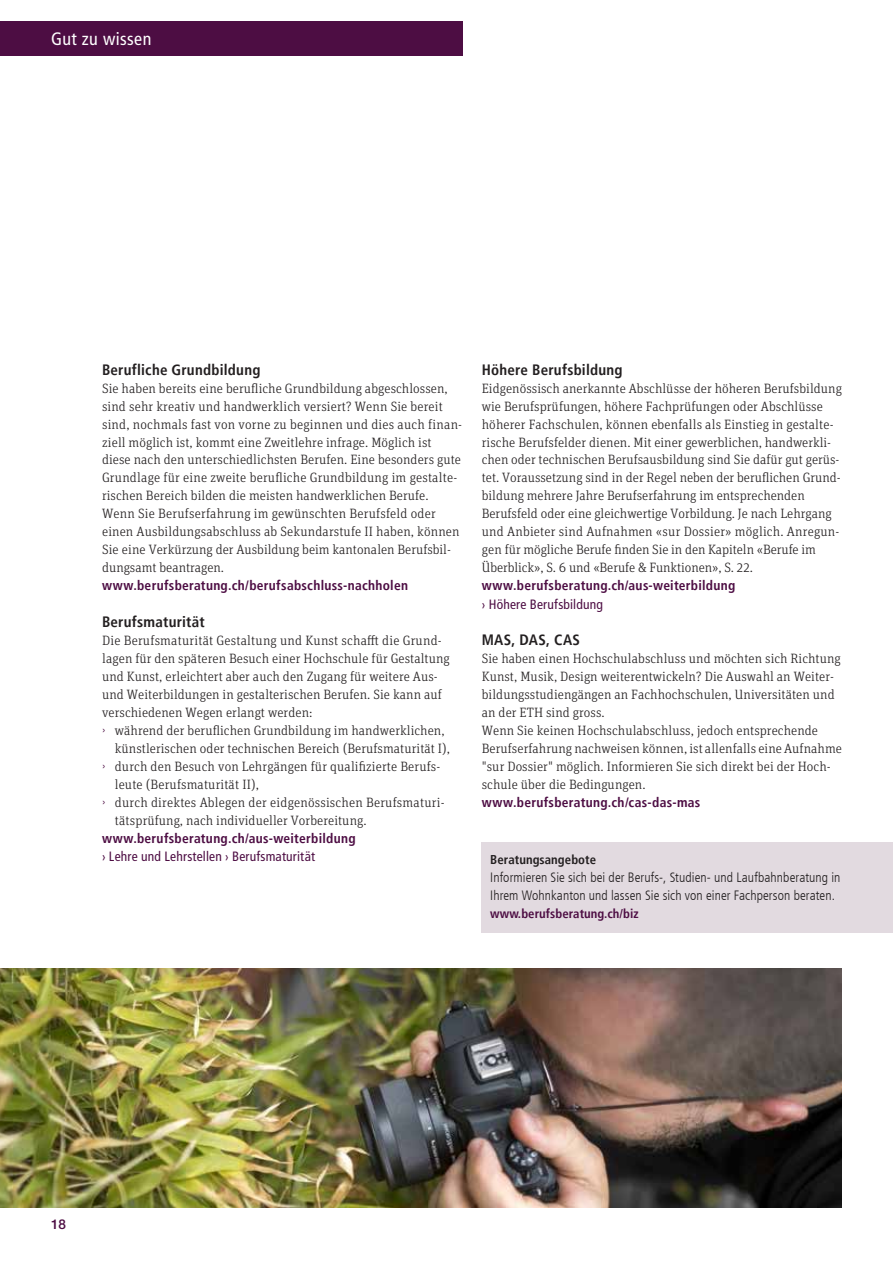
<style>
.page{position:relative;width:893px;height:1263px;background:#fff}
.page>*{position:absolute;margin:0;border:0;box-sizing:border-box;transform-origin:0 0}
.t1{font:condensed 18px "Frutiger LT";letter-spacing:.025em;color:#fff}
.t2{font:700 condensed 15px "Frutiger LT";letter-spacing:.015em;color:#231f20}
.t3{font:300 13.5px/18px "Unit Slab Pro";letter-spacing:.005em;color:#231f20}
.t4{font:700 condensed 13.5px/18px "Frutiger LT";letter-spacing:.02em;color:#4d0d43}
.t5{font:300 condensed 13.5px/18px "Frutiger LT";letter-spacing:.005em;color:#231f20}
.t6{font:500 13.5px "Helvetica Neue LT Std";color:#4d0d43}
.t7{font:700 condensed 12.75px "Frutiger LT";letter-spacing:.005em;color:#4d0d43}
.t8{font:700 condensed 12.75px "Frutiger LT";letter-spacing:.005em;color:#231f20}
.s1{font-family:"Helvetica Neue LT Std";font-size:12.75px;color:#4d0d43}
.s2{font-weight:400;font-size:12.75px}
.s3{font-weight:400}
</style>
<div class="page">
<div style="left:0;top:21px;width:462px;height:34px;background:#4d0d43"></div>
<img style="left:0;top:968px;width:842px;height:240px">
<div style="left:482px;top:842px;width:411px;height:90px;background:#e2dae0"></div>
<h1 class="t1" style="left:51px;top:28px;width:102px">Gut zu wissen</h1>
<p class="t2" style="left:102px;top:360px;width:160px">Berufliche Grundbildung</p>
<p class="t3" style="left:102px;top:378px;width:362px">Sie haben bereits eine berufliche Grundbildung abgeschlossen, sind sehr kreativ und handwerklich versiert? Wenn Sie bereit sind, nochmals fast von vorne zu beginnen und dies auch finan&shy;ziell möglich ist, kommt eine Zweitlehre infrage. Möglich ist diese nach den unterschiedlichsten Berufen. Eine besonders gute Grundlage für eine zweite berufliche Grundbildung im gestalte&shy;rischen Bereich bilden die meisten handwerklichen Berufe.<br>Wenn Sie Berufserfahrung im gewünschten Berufsfeld oder einen Ausbildungsabschluss ab Sekundarstufe II haben, können Sie eine Verkürzung der Ausbildung beim kantonalen Berufsbil&shy;dungsamt beantragen.</p>
<p class="t4" style="left:102px;top:577px;width:308px">www.berufsberatung.ch/berufsabschluss-nachholen</p>
<p class="t2" style="left:102px;top:612px;width:104px">Berufsmaturität</p>
<p class="t3" style="left:102px;top:630px;width:341px">Die Berufsmaturität Gestaltung und Kunst schafft die Grund-</p>
<p class="t3" style="left:102px;top:648px;width:349px">lagen für den späteren Besuch einer Hochschule für Gestaltung</p>
<p class="t3" style="left:102px;top:666px;width:337px">und Kunst, erleichtert aber auch den Zugang für weitere Aus-</p>
<p class="t3" style="left:102px;top:684px;width:341px">und Weiterbildungen in gestalterischen Berufen. Sie kann auf</p>
<p class="t3" style="left:102px;top:702px;width:212px">verschiedenen Wegen erlangt werden:</p>
<p class="t3" style="left:102px;top:720px;width:344px"><span class="s1">›</span> während der beruflichen Grundbildung im handwerklichen,</p>
<p class="t3" style="left:115px;top:738px;width:337px">künstlerischen oder technischen Bereich (Berufsmaturität I),</p>
<p class="t3" style="left:102px;top:756px;width:340px"><span class="s1">›</span> durch den Besuch von Lehrgängen für qualifizierte Berufs-</p>
<p class="t3" style="left:115px;top:774px;width:146px">leute (Berufsmaturität II),</p>
<p class="t3" style="left:102px;top:792px;width:344px"><span class="s1">›</span> durch direktes Ablegen der eidgenössischen Berufsmaturi-</p>
<p class="t3" style="left:115px;top:810px;width:253px">tätsprüfung, nach individueller Vorbereitung.</p>
<p class="t4" style="left:102px;top:829px;width:255px">www.berufsberatung.ch/aus-weiterbildung <span class="s2">›</span> <span class="s3">Lehre und Lehrstellen</span> <span class="s2">›</span> <span class="s3">Berufsmaturität</span></p>
<p class="t2" style="left:482px;top:360px;width:142px">Höhere Berufsbildung</p>
<p class="t3" style="left:482px;top:378px;width:362px">Eidgenössisch anerkannte Abschlüsse der höheren Berufsbildung wie Berufsprüfungen, höhere Fachprüfungen oder Abschlüsse höherer Fachschulen, können ebenfalls als Einstieg in gestalte&shy;rische Berufsfelder dienen. Mit einer gewerblichen, handwerkli&shy;chen oder technischen Berufsausbildung sind Sie dafür gut gerüs&shy;tet. Voraussetzung sind in der Regel neben der beruflichen Grund&shy;bildung mehrere Jahre Berufserfahrung im entsprechenden Berufsfeld oder eine gleichwertige Vorbildung. Je nach Lehrgang und Anbieter sind Aufnahmen «sur Dossier» möglich. Anregun&shy;gen für mögliche Berufe finden Sie in den Kapiteln «Berufe im Überblick», S. 6 und «Berufe &amp; Funktionen», S. 22.</p>
<p class="t4" style="left:482px;top:577px;width:255px">www.berufsberatung.ch/aus-weiterbildung <span class="s2">›</span> <span class="s3">Höhere Berufsbildung</span></p>
<p class="t2" style="left:482px;top:630px;width:100px">MAS, DAS, CAS</p>
<p class="t3" style="left:482px;top:648px;width:362px">Sie haben einen Hochschulabschluss und möchten sich Richtung Kunst, Musik, Design weiterentwickeln? Die Auswahl an Weiter&shy;bildungsstudiengängen an Fachhochschulen, Universitäten und an der ETH sind gross.<br>Wenn Sie keinen Hochschulabschluss, jedoch entsprechende Berufserfahrung nachweisen können, ist allenfalls eine Aufnahme "sur Dossier" möglich. Informieren Sie sich direkt bei der Hoch&shy;schule über die Bedingungen.</p>
<p class="t4" style="left:482px;top:793px;width:220px">www.berufsberatung.ch/cas-das-mas</p>
<p class="t8" style="left:490px;top:852px;width:107px">Beratungsangebote</p>
<p class="t5" style="left:490px;top:869px;width:352px">Informieren Sie sich bei der Berufs-, Studien- und Laufbahnberatung in<br>Ihrem Wohnkanton und lassen Sie sich von einer Fachperson beraten.</p>
<p class="t7" style="left:490px;top:906px;width:150px">www.berufsberatung.ch/biz</p>
<p class="t6" style="left:51px;top:1216px;width:17px">18</p>
</div>
